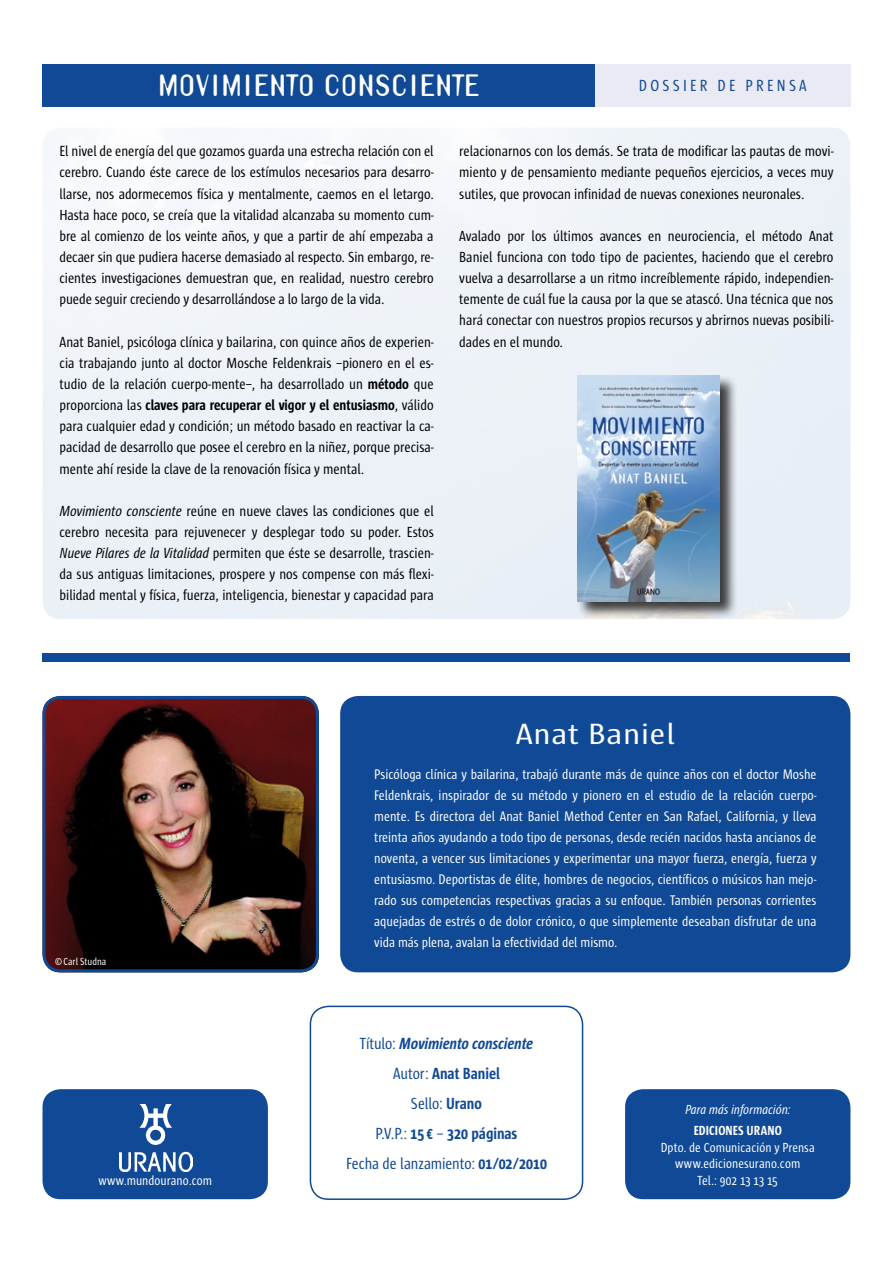
<style>
.page{position:relative;width:893px;height:1263px;background:#fff}
.page>*{position:absolute;margin:0;border:0;box-sizing:border-box;transform-origin:0 0}
.t1{font:30px "Sun Cd";letter-spacing:.02em;color:#fff;scale:1.25 1}
.t2{font:700 27px "Template Gothic";letter-spacing:.03em;color:#fff}
.t3{font:16.5px/30px "Sun Cd";color:#104995;text-align:center}
.t4{font:16.5px "Sun Cd";letter-spacing:.2em;color:#104995}
.t5{font:15px/21.1px "Sun Cd";color:#000;text-align:justify}
.t6{font:14.25px/21px "Sun Cd";color:#fff;text-align:justify}
.t7{font:13.5px/16.5px "Sun Cd";letter-spacing:.005em;color:#fff;text-align:center}
.t8{font:italic 13.5px "Sun Cd";letter-spacing:.005em;color:#fff}
.t9{font:700 13.5px "Sun Cd";letter-spacing:.01em;color:#fff}
.t10{font:10.5px "Sun Cd";color:#fff}
.s1{font-weight:700}
.s2{font-style:italic}
.s3{font-weight:700;font-style:italic}
</style>
<div class="page">
<div style="left:43px;top:64px;width:552px;height:42px;background:#104995"></div>
<div style="left:43px;top:653px;width:807px;height:9px;background:#104995"></div>
<div style="left:340px;top:696px;width:510px;height:276px;background:#104995;border-radius:18px"></div>
<div style="left:595px;top:64px;width:255px;height:42px;background:#eaeaf4"></div>
<img style="left:43px;top:696px;width:276px;height:276px">
<div style="left:43px;top:696px;width:276px;height:276px;border:3px solid #104995;border-radius:17px"></div>
<div style="left:575px;top:374px;width:162px;height:244px;background:#000;opacity:.75"></div>
<img style="left:577px;top:376px;width:143px;height:225px">
<div style="left:43px;top:1089px;width:225px;height:110px;background:#104995;border-radius:18px"></div>
<img style="left:119px;top:1105px;width:73px;height:67px">
<div style="left:625px;top:1089px;width:225px;height:110px;background:#104995;border-radius:18px"></div>
<div style="left:310px;top:1006px;width:273px;height:194px;border:2px solid #104995;border-radius:18px"></div>
<h2 class="t2" style="left:158px;top:66px;width:323px">MOVIMIENTO CONSCIENTE</h2>
<p class="t4" style="left:639px;top:76px;width:169px">DOSSIER DE PRENSA</p>
<p class="t5" style="left:60px;top:141px;width:376px">El nivel de energía del que gozamos guarda una estrecha relación con el cerebro. Cuando éste carece de los estímulos necesarios para desarro&shy;llarse, nos adormecemos física y mentalmente, caemos en el letargo.<br>Hasta hace poco, se creía que la vitalidad alcanzaba su momento cum&shy;bre al comienzo de los veinte años, y que a partir de ahí empezaba a decaer sin que pudiera hacerse demasiado al respecto. Sin embargo, re&shy;cientes investigaciones demuestran que, en realidad, nuestro cerebro puede seguir creciendo y desarrollándose a lo largo de la vida.</p>
<p class="t5" style="left:60px;top:331px;width:376px">Anat Baniel, psicóloga clínica y bailarina, con quince años de experien&shy;cia trabajando junto al doctor Mosche Feldenkrais –pionero en el es&shy;tudio de la relación cuerpo-mente–, ha desarrollado un <span class="s1">método</span> que proporciona las <span class="s1">claves para recuperar el vigor y el entusiasmo</span>, válido para cualquier edad y condición; un método basado en reactivar la ca&shy;pacidad de desarrollo que posee el cerebro en la niñez, porque precisa&shy;mente ahí reside la clave de la renovación física y mental.</p>
<p class="t5" style="left:60px;top:500px;width:376px"><span class="s2">Movimiento consciente</span> reúne en nueve claves las condiciones que el cerebro necesita para rejuvenecer y desplegar todo su poder. Estos <span class="s2">Nueve Pilares de la Vitalidad</span> permiten que éste se desarrolle, trascien&shy;da sus antiguas limitaciones, prospere y nos compense con más flexi&shy;bilidad mental y física, fuerza, inteligencia, bienestar y capacidad para</p>
<p class="t5" style="left:459px;top:141px;width:376px">relacionarnos con los demás. Se trata de modificar las pautas de movi&shy;miento y de pensamiento mediante pequeños ejercicios, a veces muy sutiles, que provocan infinidad de nuevas conexiones neuronales.</p>
<p class="t5" style="left:459px;top:225px;width:376px">Avalado por los últimos avances en neurociencia, el método Anat Baniel funciona con todo tipo de pacientes, haciendo que el cerebro vuelva a desarrollarse a un ritmo increíblemente rápido, independien&shy;temente de cuál fue la causa por la que se atascó. Una técnica que nos hará conectar con nuestros propios recursos y abrirnos nuevas posibili&shy;dades en el mundo.</p>
<h1 class="t1" style="left:516px;top:718px;width:129px">Anat Baniel</h1>
<p class="t10" style="left:55px;top:956px;width:53px">©Carl Studna</p>
<p class="t7" style="left:98px;top:1172px;width:115px">www.mundourano.com</p>
<p class="t6" style="left:374px;top:764px;width:444px">Psicóloga clínica y bailarina, trabajó durante más de quince años con el doctor Moshe Feldenkrais, inspirador de su método y pionero en el estudio de la relación cuerpo&shy;mente. Es directora del Anat Baniel Method Center en San Rafael, California, y lleva treinta años ayudando a todo tipo de personas, desde recién nacidos hasta ancianos de noventa, a vencer sus limitaciones y experimentar una mayor fuerza, energía, fuerza y entusiasmo. Deportistas de élite, hombres de negocios, científicos o músicos han mejo&shy;rado sus competencias respectivas gracias a su enfoque. También personas corrientes aquejadas de estrés o de dolor crónico, o que simplemente deseaban disfrutar de una vida más plena, avalan la efectividad del mismo.</p>
<p class="t3" style="left:346px;top:1029px;width:202px">Título: <span class="s3">Movimiento consciente<br></span>Autor: <span class="s1">Anat Baniel<br></span>Sello: <span class="s1">Urano<br></span>P.V.P.: <span class="s1">15 €</span> – <span class="s1">320 páginas<br></span>Fecha de lanzamiento: <span class="s1">01/02/2010</span></p>
<p class="t8" style="left:685px;top:1103px;width:107px">Para más información:</p>
<p class="t9" style="left:694px;top:1123px;width:90px">EDICIONES URANO</p>
<p class="t7" style="left:661px;top:1139px;width:156px">Dpto. de Comunicación y Prensa www.edicionesurano.com<br>Tel.: 902 13 13 15</p>
</div>
